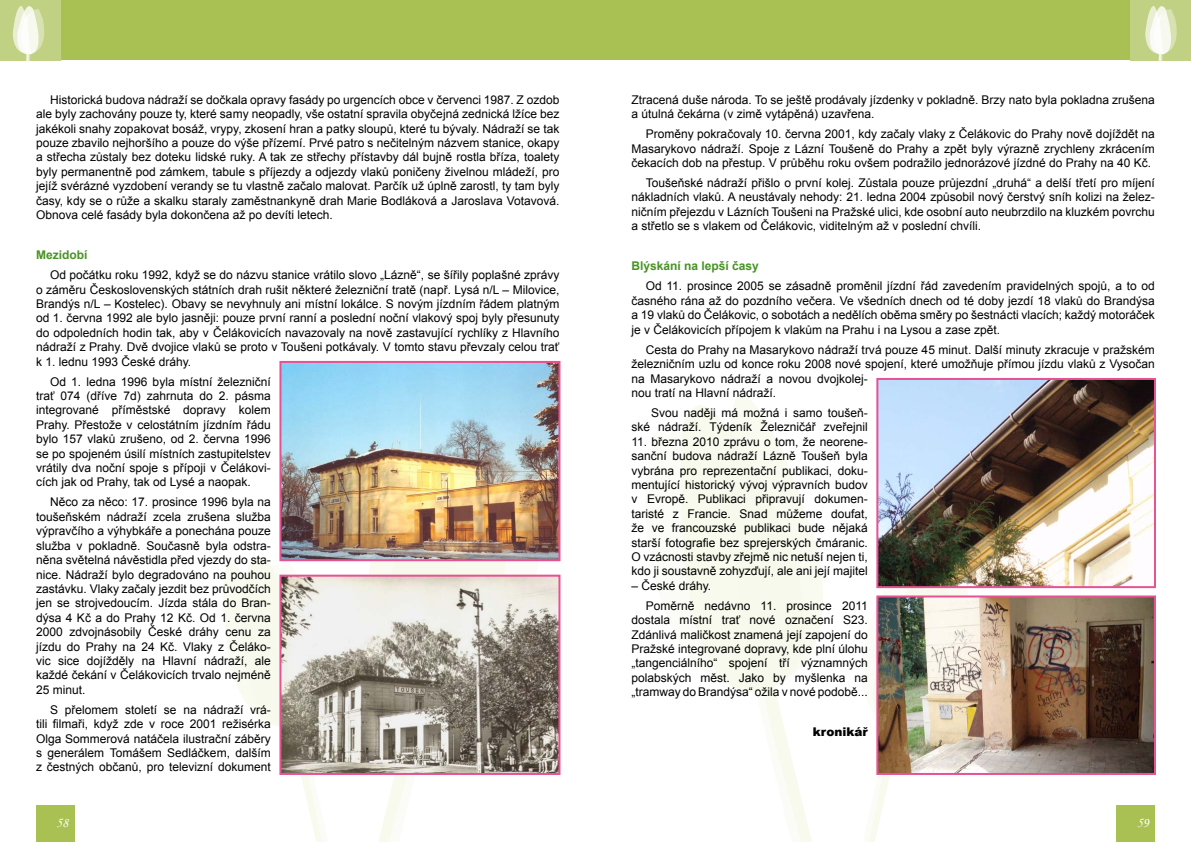
<style>
.page{position:relative;width:1191px;height:842px;background:#fff}
.page>*{position:absolute;margin:0;border:0;box-sizing:border-box;transform-origin:0 0}
.t1{font:14px "Monotype Corsiva";color:#fff}
.t2{font:12px/14.4px "Arial";color:#000;text-align:justify}
.t3{font:700 12px "Arial";color:#489324}
.t4{font:900 12px "Arial";color:#000}
</style>
<div class="page">
<div style="left:0;top:0;width:1131px;height:60px;background:#a9c053"></div>
<div style="left:0;top:0;width:60px;height:60px;background:#c1d184"></div>
<div style="left:1131px;top:0;width:60px;height:60px;background:#c1d184"></div>
<svg style="left:13px;top:6px;width:31px;height:55px"></svg>
<svg style="left:1145px;top:6px;width:31px;height:55px"></svg>
<div style="left:36px;top:806px;width:38px;height:36px;background:#a9c053"></div>
<div style="left:1116px;top:806px;width:39px;height:36px;background:#a9c053"></div>
<svg style="left:477px;top:561px;width:26px;height:14px"></svg>
<svg style="left:223px;top:557px;width:254px;height:285px"></svg>
<svg style="left:683px;top:405px;width:31px;height:19px"></svg>
<svg style="left:681px;top:424px;width:33px;height:154px"></svg>
<svg style="left:687px;top:437px;width:27px;height:231px;background:#f7faed"></svg>
<svg style="left:714px;top:395px;width:263px;height:447px"></svg>
<img style="left:282px;top:578px;width:275px;height:194px">
<div style="left:279px;top:575px;width:281px;height:200px;border:2px solid #e75294"></div>
<img style="left:282px;top:364px;width:275px;height:194px">
<div style="left:279px;top:361px;width:281px;height:200px;border:2px solid #e75294"></div>
<img style="left:879px;top:598px;width:274px;height:174px">
<div style="left:876px;top:595px;width:280px;height:180px;border:2px solid #e75294"></div>
<img style="left:879px;top:381px;width:274px;height:204px">
<div style="left:876px;top:378px;width:280px;height:210px;border:2px solid #e75294"></div>
<p class="t2" style="left:36px;top:92px;width:525px;text-indent:14px">Historická budova nádraží se dočkala opravy fasády po urgencích obce v červenci 1987. Z ozdob ale byly zachovány pouze ty, které samy neopadly, vše ostatní spravila obyčejná zednická lžíce bez jakékoli snahy zopakovat bosáž, vrypy, zkosení hran a patky sloupů, které tu bývaly. Nádraží se tak pouze zbavilo nejhoršího a pouze do výše přízemí. Prvé patro s nečitelným názvem stanice, okapy a střecha zůstaly bez doteku lidské ruky. A tak ze střechy přístavby dál bujně rostla bříza, toalety byly permanentně pod zámkem, tabule s příjezdy a odjezdy vlaků poničeny živelnou mládeží, pro jejíž svérázné vyzdobení verandy se tu vlastně začalo malovat. Parčík už úplně zarostl, ty tam byly časy, kdy se o růže a skalku staraly zaměstnankyně drah Marie Bodláková a Jaroslava Votavová.<br>Obnova celé fasády byla dokončena až po devíti letech.</p>
<p class="t3" style="left:36px;top:247px;width:53px">Mezidobí</p>
<p class="t2" style="left:36px;top:268px;width:525px;text-indent:14px">Od počátku roku 1992, když se do názvu stanice vrátilo slovo „Lázně“, se šířily poplašné zprávy o záměru Československých státních drah rušit některé železniční tratě (např. Lysá n/L – Milovice, Brandýs n/L – Kostelec). Obavy se nevyhnuly ani místní lokálce. S novým jízdním řádem platným od 1. června 1992 ale bylo jasněji: pouze první ranní a poslední noční vlakový spoj byly přesunuty do odpoledních hodin tak, aby v Čelákovicích navazovaly na nově zastavující rychlíky z Hlavního nádraží z Prahy. Dvě dvojice vlaků se proto v Toušeni potkávaly. V tomto stavu převzaly celou trať k 1. lednu 1993 České dráhy.</p>
<p class="t2" style="left:36px;top:374px;width:236px;text-indent:14px">Od 1. ledna 1996 byla místní železniční trať 074 (dříve 7d) zahrnuta do 2. pásma integrované příměstské dopravy kolem Prahy. Přestože v celostátním jízdním řádu bylo 157 vlaků zrušeno, od 2. června 1996 se po spojeném úsilí místních zastupitelstev vrátily dva noční spoje s přípoji v Čelákovi&shy;cích jak od Prahy, tak od Lysé a naopak.</p>
<p class="t2" style="left:36px;top:495px;width:236px;text-indent:14px">Něco za něco: 17. prosince 1996 byla na toušeňském nádraží zcela zrušena služba výpravčího a výhybkáře a ponechána pouze služba v pokladně. Současně byla odstra&shy;něna světelná návěstidla před vjezdy do sta&shy;nice. Nádraží bylo degradováno na pouhou zastávku. Vlaky začaly jezdit bez průvodčích jen se strojvedoucím. Jízda stála do Bran&shy;dýsa 4 Kč a do Prahy 12 Kč. Od 1. června 2000 zdvojnásobily České dráhy cenu za jízdu do Prahy na 24 Kč. Vlaky z Čeláko&shy;vic sice dojížděly na Hlavní nádraží, ale každé čekání v Čelákovicích trvalo nejméně 25 minut.</p>
<p class="t2" style="left:36px;top:702px;width:236px;text-indent:14px">S přelomem století se na nádraží vrá&shy;tili filmaři, když zde v roce 2001 režisérka Olga Sommerová natáčela ilustrační záběry s generálem Tomášem Sedláčkem, dalším z čestných občanů, pro televizní dokument</p>
<p class="t2" style="left:631px;top:92px;width:525px">Ztracená duše národa. To se ještě prodávaly jízdenky v pokladně. Brzy nato byla pokladna zrušena a útulná čekárna (v zimě vytápěná) uzavřena.</p>
<p class="t2" style="left:631px;top:127px;width:525px;text-indent:14px">Proměny pokračovaly 10. června 2001, kdy začaly vlaky z Čelákovic do Prahy nově dojíždět na Masarykovo nádraží. Spoje z Lázní Toušeně do Prahy a zpět byly výrazně zrychleny zkrácením čekacích dob na přestup. V průběhu roku ovšem podražilo jednorázové jízdné do Prahy na 40 Kč.</p>
<p class="t2" style="left:631px;top:176px;width:525px;text-indent:14px">Toušeňské nádraží přišlo o první kolej. Zůstala pouze průjezdní „druhá“ a delší třetí pro míjení nákladních vlaků. A neustávaly nehody: 21. ledna 2004 způsobil nový čerstvý sníh kolizi na želez&shy;ničním přejezdu v Lázních Toušeni na Pražské ulici, kde osobní auto neubrzdilo na kluzkém povrchu a střetlo se s vlakem od Čelákovic, viditelným až v poslední chvíli.</p>
<p class="t3" style="left:631px;top:258px;width:129px">Blýskání na lepší časy</p>
<p class="t2" style="left:631px;top:279px;width:525px;text-indent:14px">Od 11. prosince 2005 se zásadně proměnil jízdní řád zavedením pravidelných spojů, a to od časného rána až do pozdního večera. Ve všedních dnech od té doby jezdí 18 vlaků do Brandýsa a 19 vlaků do Čelákovic, o sobotách a nedělích oběma směry po šestnácti vlacích; každý motoráček je v Čelákovicích přípojem k vlakům na Prahu i na Lysou a zase zpět.</p>
<p class="t2" style="left:631px;top:342px;width:525px;text-align:left;text-indent:14px">Cesta do Prahy na Masarykovo nádraží trvá pouze 45 minut. Další minuty zkracuje v pražském železničním uzlu od konce roku 2008 nové spojení, které umožňuje přímou jízdu vlaků z Vysočan na Masarykovo nádraží a novou dvojkolej-<br>nou tratí na Hlavní nádraží.</p>
<p class="t2" style="left:631px;top:406px;width:238px;text-align:right">Svou naději má možná i samo toušeň&shy;ské nádraží. Týdeník Železničář zveřejnil</p>
<p class="t2" style="left:631px;top:434px;width:238px">11. března 2010 zprávu o tom, že neorene&shy;sanční budova nádraží Lázně Toušeň byla vybrána pro reprezentační publikaci, doku&shy;mentující historický vývoj výpravních budov v Evropě. Publikaci připravují dokumen&shy;taristé z Francie. Snad můžeme doufat, že ve francouzské publikaci bude nějaká starší fotografie bez sprejerských čmáranic.<br>O vzácnosti stavby zřejmě nic netuší nejen ti, kdo ji soustavně zohyzďují, ale ani její majitel</p>
<p class="t2" style="left:645px;top:576px;width:224px;line-height:20.1px;text-indent:-14px">– České dráhy.<br>Poměrně nedávno 11. prosince 2011</p>
<p class="t2" style="left:631px;top:613px;width:238px">dostala místní trať nové označení S23.<br>Zdánlivá maličkost znamená její zapojení do Pražské integrované dopravy, kde plní úlohu „tangenciálního“ spojení tří významných polabských měst. Jako by myšlenka na „tramway do Brandýsa“ ožila v nové podobě...</p>
<p class="t4" style="left:813px;top:723px;width:56px">kronikář</p>
<p class="t1" style="left:56px;top:814px;width:14px">58</p>
<p class="t1" style="left:1136px;top:814px;width:14px">59</p>
</div>
